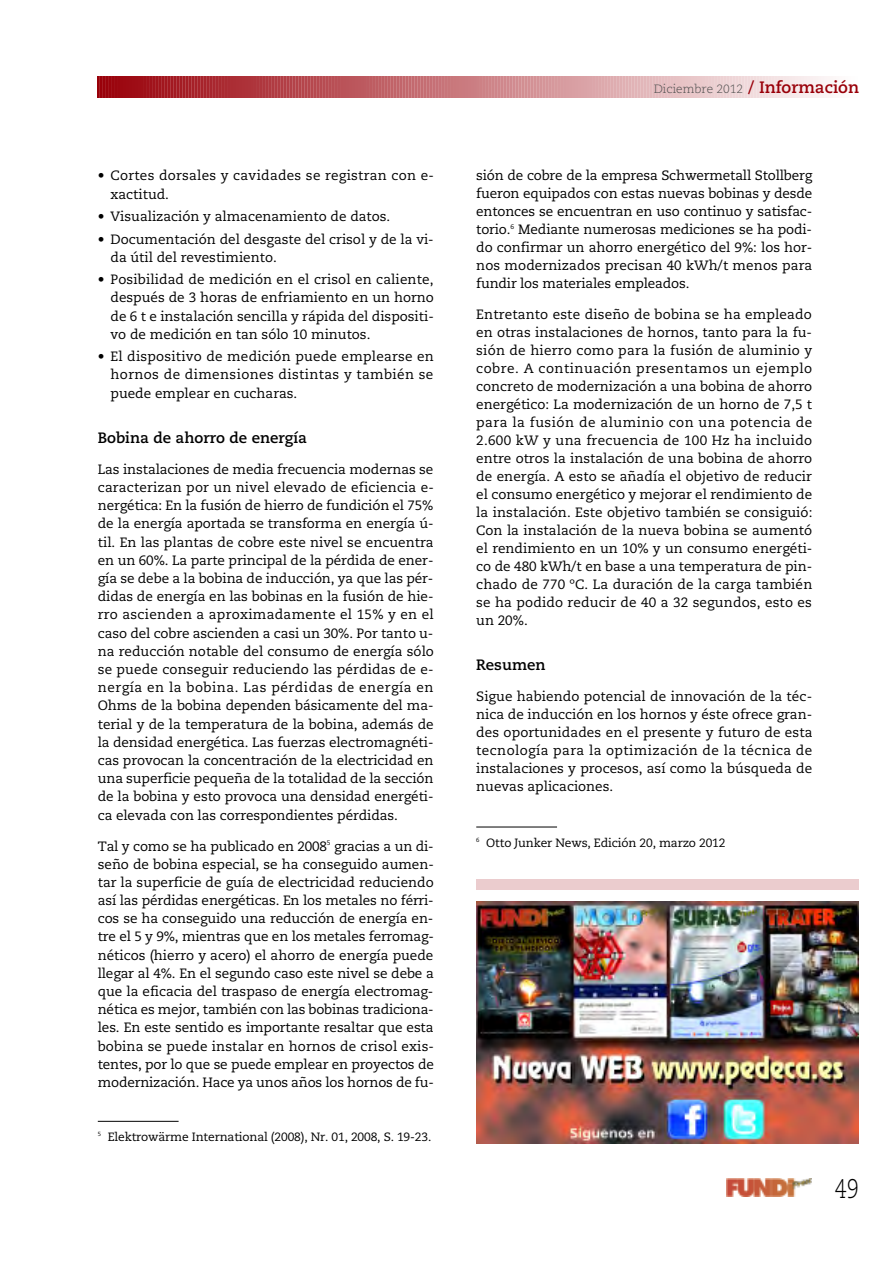
<style>
.page{position:relative;width:893px;height:1263px;background:#fff}
.page>*{position:absolute;margin:0;border:0;box-sizing:border-box;transform-origin:0 0}
.t1{font:300 27px "Caecilia";color:#000;scale:.8 1}
.t2{font:700 15px "Caecilia";color:#000}
.t3{font:13.5px/18.1px "Caecilia";color:#000;text-align:justify}
.t4{font:13.5px/18.1px "Caecilia";letter-spacing:.02em;color:#000}
.t5{font:12px "Caecilia";letter-spacing:-.01em;color:#000}
.t6{font:300 12px "Caecilia";color:#4d4d4d}
.s1{font-weight:700;font-size:16.5px;color:#990009}
</style>
<div class="page">
<svg style="left:98px;top:77px;width:729px;height:21px;background:#cb7e83"></svg>
<img style="left:726px;top:1178px;width:85px;height:18px">
<hr style="left:98px;top:1121px;width:81px;height:1px;background:#000">
<hr style="left:476px;top:826px;width:81px;height:1px;background:#000">
<img style="left:476px;top:902px;width:383px;height:242px">
<div style="left:476px;top:879px;width:383px;height:10px;background:#ebccce"></div>
<p class="t4" style="left:111px;top:168px;width:325px;text-indent:-13px">• Cortes dorsales y cavidades se registran con e&shy;xactitud.</p>
<p class="t3" style="left:98px;top:209px;width:294px">• Visualización y almacenamiento de datos.</p>
<p class="t3" style="left:111px;top:231px;width:325px;text-indent:-13px">• Documentación del desgaste del crisol y de la vi&shy;da útil del revestimiento.</p>
<p class="t3" style="left:111px;top:272px;width:325px;text-indent:-13px">• Posibilidad de medición en el crisol en caliente, después de 3 horas de enfriamiento en un horno de 6 t e instalación sencilla y rápida del dispositi&shy;vo de medición en tan sólo 10 minutos.</p>
<p class="t3" style="left:111px;top:349px;width:325px;text-indent:-13px">• El dispositivo de medición puede emplearse en hornos de dimensiones distintas y también se puede emplear en cucharas.</p>
<p class="t2" style="left:98px;top:431px;width:211px">Bobina de ahorro de energía</p>
<p class="t3" style="left:98px;top:461px;width:338px">Las instalaciones de media frecuencia modernas se caracterizan por un nivel elevado de eficiencia e&shy;nergética: En la fusión de hierro de fundición el 75% de la energía aportada se transforma en energía ú&shy;til. En las plantas de cobre este nivel se encuentra en un 60%. La parte principal de la pérdida de ener&shy;gía se debe a la bobina de inducción, ya que las pér&shy;didas de energía en las bobinas en la fusión de hie&shy;rro ascienden a aproximadamente el 15% y en el caso del cobre ascienden a casi un 30%. Por tanto u&shy;na reducción notable del consumo de energía sólo se puede conseguir reduciendo las pérdidas de e&shy;nergía en la bobina. Las pérdidas de energía en Ohms de la bobina dependen básicamente del ma&shy;terial y de la temperatura de la bobina, además de la densidad energética. Las fuerzas electromagnéti&shy;cas provocan la concentración de la electricidad en una superficie pequeña de la totalidad de la sección de la bobina y esto provoca una densidad energéti&shy;ca elevada con las correspondientes pérdidas.</p>
<p class="t3" style="left:98px;top:838px;width:338px">Tal y como se ha publicado en 2008<sup>5</sup> gracias a un di&shy;seño de bobina especial, se ha conseguido aumen&shy;tar la superficie de guía de electricidad reduciendo así las pérdidas energéticas. En los metales no férri&shy;cos se ha conseguido una reducción de energía en&shy;tre el 5 y 9%, mientras que en los metales ferromag&shy;néticos (hierro y acero) el ahorro de energía puede llegar al 4%. En el segundo caso este nivel se debe a que la eficacia del traspaso de energía electromag&shy;nética es mejor, también con las bobinas tradiciona&shy;les. En este sentido es importante resaltar que esta bobina se puede instalar en hornos de crisol exis&shy;tentes, por lo que se puede emplear en proyectos de modernización. Hace ya unos años los hornos de fu-</p>
<p class="t5" style="left:98px;top:1132px;width:335px"><sup>5</sup> Elektrowärme International (2008), Nr. 01, 2008, S. 19-23.</p>
<p class="t6" style="left:654px;top:84px;width:207px">Diciembre 2012 <span class="s1">/ Información</span></p>
<p class="t3" style="left:476px;top:168px;width:338px">sión de cobre de la empresa Schwermetall Stollberg fueron equipados con estas nuevas bobinas y desde entonces se encuentran en uso continuo y satisfac&shy;torio.<sup>6</sup> Mediante numerosas mediciones se ha podi&shy;do confirmar un ahorro energético del 9%: los hor&shy;nos modernizados precisan 40 kWh/t menos para fundir los materiales empleados.</p>
<p class="t3" style="left:476px;top:307px;width:338px">Entretanto este diseño de bobina se ha empleado en otras instalaciones de hornos, tanto para la fu&shy;sión de hierro como para la fusión de aluminio y cobre. A continuación presentamos un ejemplo concreto de modernización a una bobina de ahorro energético: La modernización de un horno de 7,5 t para la fusión de aluminio con una potencia de 2.600 kW y una frecuencia de 100 Hz ha incluido entre otros la instalación de una bobina de ahorro de energía. A esto se añadía el objetivo de reducir el consumo energético y mejorar el rendimiento de la instalación. Este objetivo también se consiguió:<br>Con la instalación de la nueva bobina se aumentó el rendimiento en un 10% y un consumo energéti&shy;co de 480 kWh/t en base a una temperatura de pin&shy;chado de 770 ºC. La duración de la carga también se ha podido reducir de 40 a 32 segundos, esto es un 20%.</p>
<p class="t2" style="left:476px;top:659px;width:71px">Resumen</p>
<p class="t3" style="left:476px;top:688px;width:338px">Sigue habiendo potencial de innovación de la téc&shy;nica de inducción en los hornos y éste ofrece gran&shy;des oportunidades en el presente y futuro de esta tecnología para la optimización de la técnica de instalaciones y procesos, así como la búsqueda de nuevas aplicaciones.</p>
<p class="t5" style="left:476px;top:837px;width:251px"><sup>6</sup> Otto Junker News, Edición 20, marzo 2012</p>
<p class="t1" style="left:835px;top:1177px;width:32px">49</p>
</div>
